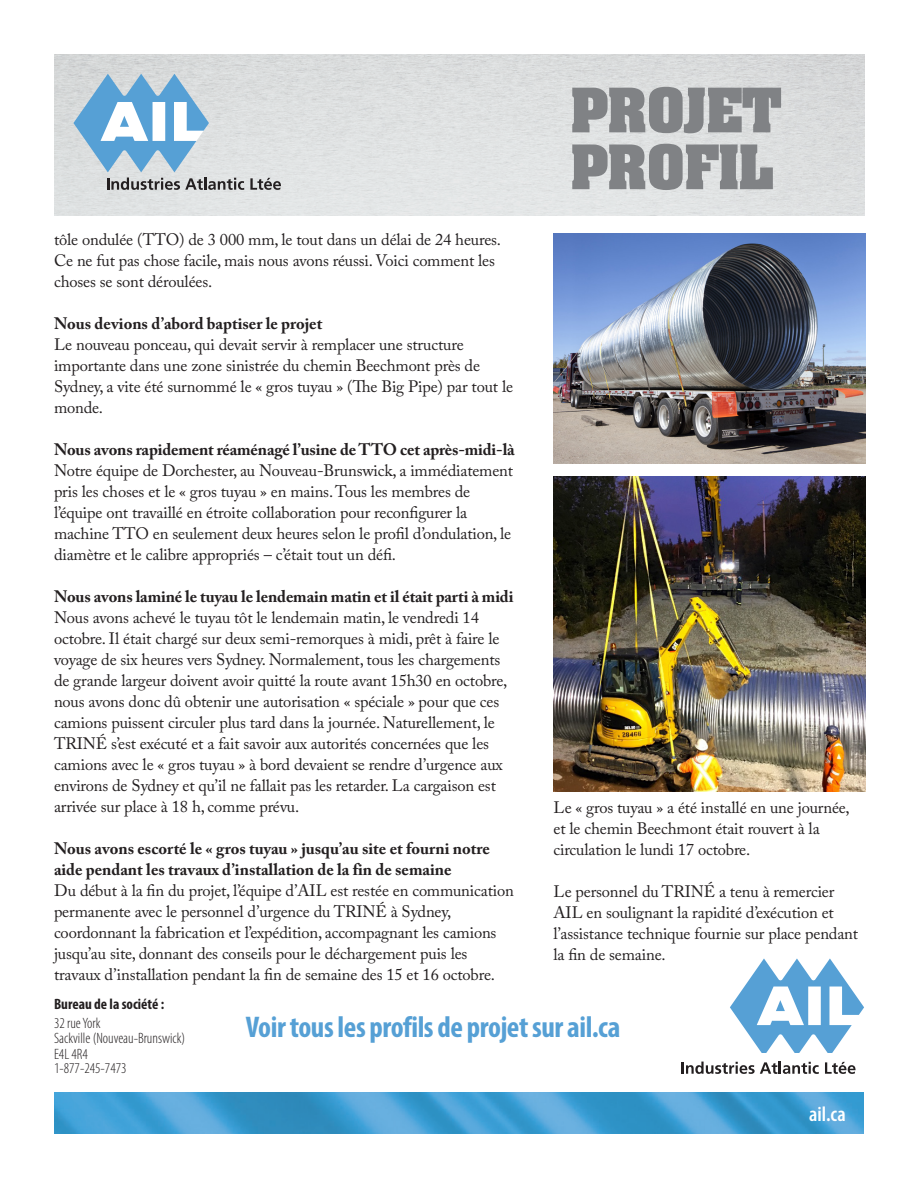
<style>
.page{position:relative;width:918px;height:1188px;background:#fff}
.page>*{position:absolute;margin:0;border:0;box-sizing:border-box;transform-origin:0 0}
.t1{font:700 52.5px "Aachen";color:#808285}
.Header_Blue_2{font:700 condensed 30px "Myriad Pro";letter-spacing:-.015em;color:#56a0d5}
.t2{font:600 condensed 21px "Myriad Pro";color:#fff}
.copy{font:16.5px/21px "Adobe Caslon Pro";letter-spacing:-.01em;color:#231f20}
.Sub_2{font:700 16.5px/21px "Adobe Caslon Pro";color:#231f20}
.t3{font:300 condensed 15px/15.5px "Myriad Pro";color:#231f20}
.t4{font:700 condensed 15px/18.6px "Myriad Pro";color:#231f20}
.s1{font-weight:300}
</style>
<div class="page">
<img style="left:54px;top:54px;width:810px;height:162px">
<svg style="left:730px;top:958px;width:134px;height:95px"></svg>
<img style="left:54px;top:1093px;width:809px;height:41px">
<svg style="left:107px;top:178px;width:137px;height:12px;background:#959596"></svg>
<svg style="left:250px;top:178px;width:31px;height:12px"></svg>
<svg style="left:73px;top:74px;width:136px;height:98px"></svg>
<svg style="left:681px;top:1062px;width:138px;height:12px"></svg>
<svg style="left:825px;top:1062px;width:31px;height:12px"></svg>
<img style="left:554px;top:233px;width:312px;height:230px">
<img style="left:554px;top:476px;width:312px;height:316px">
<p class="t1" style="left:570px;top:71px;width:213px">PROJET</p>
<p class="t1" style="left:570px;top:128px;width:205px">PROFIL</p>
<p class="copy" style="left:54px;top:229px;width:449px">tôle ondulée (TTO) de 3 000 mm, le tout dans un délai de 24 heures.<br>Ce ne fut pas chose facile, mais nous avons réussi. Voici comment les choses se sont déroulées.</p>
<p class="Sub_2" style="left:54px;top:313px;width:270px">Nous devions d’abord baptiser le projet</p>
<p class="copy" style="left:54px;top:334px;width:461px">Le nouveau ponceau, qui devait servir à remplacer une structure importante dans une zone sinistrée du chemin Beechmont près de Sydney, a vite été surnommé le « gros tuyau » (The Big Pipe) par tout le monde.</p>
<p class="Sub_2" style="left:54px;top:439px;width:462px">Nous avons rapidement réaménagé l’usine de TTO cet après-midi-là</p>
<p class="copy" style="left:54px;top:460px;width:461px">Notre équipe de Dorchester, au Nouveau-Brunswick, a immédiatement pris les choses et le « gros tuyau » en mains. Tous les membres de l’équipe ont travaillé en étroite collaboration pour reconfigurer la machine TTO en seulement deux heures selon le profil d’ondulation, le diamètre et le calibre appropriés – c’était tout un défi.</p>
<p class="Sub_2" style="left:54px;top:586px;width:461px">Nous avons laminé le tuyau le lendemain matin et il était parti à midi</p>
<p class="copy" style="left:54px;top:607px;width:455px">Nous avons achevé le tuyau tôt le lendemain matin, le vendredi 14 octobre. Il était chargé sur deux semi-remorques à midi, prêt à faire le voyage de six heures vers Sydney. Normalement, tous les chargements de grande largeur doivent avoir quitté la route avant 15h30 en octobre, nous avons donc dû obtenir une autorisation « spéciale » pour que ces camions puissent circuler plus tard dans la journée. Naturellement, le TRINÉ s’est exécuté et a fait savoir aux autorités concernées que les camions avec le « gros tuyau » à bord devaient se rendre d’urgence aux environs de Sydney et qu’il ne fallait pas les retarder. La cargaison est arrivée sur place à 18 h, comme prévu.</p>
<p class="Sub_2" style="left:54px;top:838px;width:438px">Nous avons escorté le « gros tuyau » jusqu’au site et fourni notre aide pendant les travaux d’installation de la fin de semaine</p>
<p class="copy" style="left:54px;top:880px;width:461px">Du début à la fin du projet, l’équipe d’AIL est restée en communication permanente avec le personnel d’urgence du TRINÉ à Sydney, coordonnant la fabrication et l’expédition, accompagnant les camions jusqu’au site, donnant des conseils pour le déchargement puis les travaux d’installation pendant la fin de semaine des 15 et 16 octobre.</p>
<p class="Header_Blue_2" style="left:246px;top:1008px;width:376px">Voir tous les profils de projet sur ail.ca</p>
<p class="copy" style="left:554px;top:797px;width:298px">Le « gros tuyau » a été installé en une journée, et le chemin Beechmont était rouvert à la circulation le lundi 17 octobre.</p>
<p class="copy" style="left:554px;top:881px;width:306px">Le personnel du TRINÉ a tenu à remercier AIL en soulignant la rapidité d’exécution et l’assistance technique fournie sur place pendant la fin de semaine.</p>
<p class="t4" style="left:54px;top:995px;width:112px">Bureau de la société :<br><span class="s1">32 rue York</span></p>
<p class="t3" style="left:54px;top:1031px;width:133px">Sackville (Nouveau-Brunswick)<br>E4L 4R4</p>
<p class="t3" style="left:54px;top:1060px;width:74px">1-877-245-7473</p>
<p class="t2" style="left:809px;top:1101px;width:38px">ail.ca</p>
</div>
